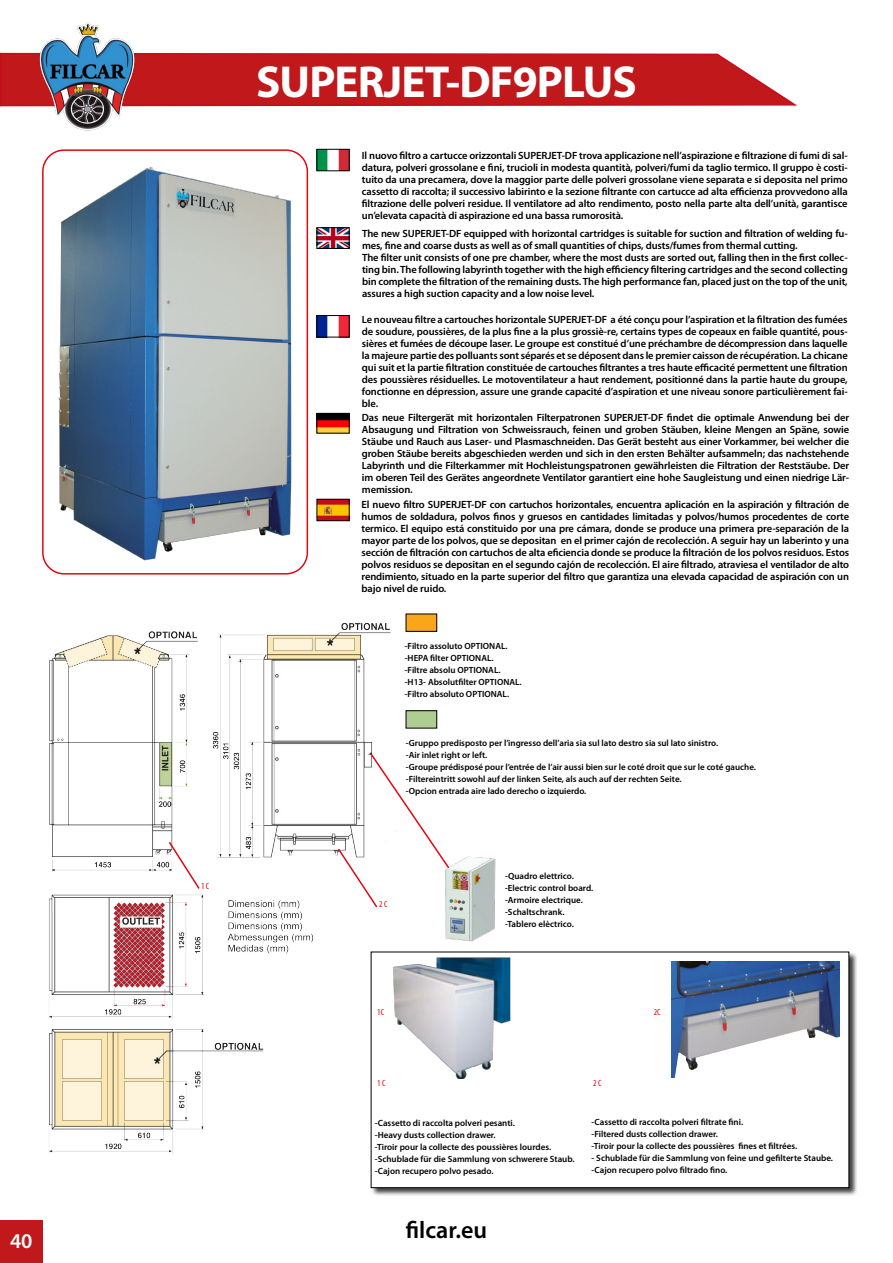
<style>
.page{position:relative;width:893px;height:1263px;background:#fff}
.page>*{position:absolute;margin:0;border:0;box-sizing:border-box;transform-origin:0 0}
.t1{font:700 45px "Myriad Pro";letter-spacing:-.02em;color:#fff}
.t2{font:600 24px "Myriad Pro";color:#000}
.t3{font:600 21px "Myriad Pro";color:#fff}
.t4{font:600 10.5px/12px "Myriad Pro";letter-spacing:-.01em;color:#000;text-align:justify}
.t5{font:600 9px/12px "Myriad Pro";color:#000}
.t6{font:condensed 9px "Myriad Pro";color:#e30613}
</style>
<div class="page">
<img style="left:40px;top:22px;width:94px;height:109px">
<div style="left:0;top:1220px;width:43px;height:43px;background:#c0181b"></div>
<svg style="left:0;top:52px;width:797px;height:55px;background:#b9343a"></svg>
<img style="left:44px;top:158px;width:263px;height:410px">
<div style="left:42px;top:149px;width:266px;height:425px;border:2px solid #e30613;border-radius:21px"></div>
<img style="left:318px;top:151px;width:30px;height:18px">
<div style="left:316px;top:149px;width:34px;height:22px;border:1px solid #000"></div>
<div style="left:371px;top:951px;width:487px;height:245px;background:#000;opacity:.75"></div>
<div style="left:371px;top:952px;width:478px;height:235px;background:#fff"></div>
<div style="left:371px;top:952px;width:478px;height:236px;border:1px solid #000"></div>
<img style="left:396px;top:958px;width:115px;height:121px">
<img style="left:671px;top:962px;width:169px;height:115px">
<img style="left:49px;top:622px;width:347px;height:543px">
<svg style="left:167px;top:840px;width:34px;height:50px"></svg>
<div style="left:406px;top:711px;width:31px;height:17px;background:#afcc93"></div>
<div style="left:406px;top:614px;width:31px;height:17px;background:#faa61a"></div>
<svg style="left:336px;top:752px;width:105px;height:157px"></svg>
<img style="left:441px;top:855px;width:55px;height:87px">
<img style="left:318px;top:229px;width:30px;height:18px">
<div style="left:316px;top:227px;width:34px;height:22px;border:1px solid #000"></div>
<img style="left:318px;top:317px;width:30px;height:18px">
<div style="left:316px;top:315px;width:34px;height:22px;border:1px solid #000"></div>
<img style="left:318px;top:415px;width:30px;height:16px">
<div style="left:316px;top:413px;width:34px;height:20px;border:1px solid #000"></div>
<img style="left:318px;top:501px;width:30px;height:18px">
<div style="left:316px;top:499px;width:34px;height:22px;border:1px solid #000"></div>
<h3 class="t3" style="left:10px;top:1227px;width:24px">40</h3>
<p class="t6" style="left:201px;top:881px;width:10px">1 C</p>
<h1 class="t1" style="left:256px;top:52px;width:382px">SUPERJET-DF9PLUS</h1>
<p class="t4" style="left:362px;top:149px;width:487px">Il nuovo filtro a cartucce orizzontali SUPERJET-DF trova applicazione nell’aspirazione e filtrazione di fumi di sal&shy;datura, polveri grossolane e fini, trucioli in modesta quantità, polveri/fumi da taglio termico. Il gruppo è costi&shy;tuito da una precamera, dove la maggior parte delle polveri grossolane viene separata e si deposita nel primo cassetto di raccolta; il successivo labirinto e la sezione filtrante con cartucce ad alta efficienza provvedono alla filtrazione delle polveri residue. Il ventilatore ad alto rendimento, posto nella parte alta dell’unità, garantisce un’elevata capacità di aspirazione ed una bassa rumorosità.</p>
<p class="t4" style="left:362px;top:227px;width:487px;text-align:left">The new SUPERJET-DF equipped with horizontal cartridges is suitable for suction and filtration of welding fu&shy;mes, fine and coarse dusts as well as of small quantities of chips, dusts/fumes from thermal cutting.<br>The filter unit consists of one pre chamber, where the most dusts are sorted out, falling then in the first collec&shy;ting bin. The following labyrinth together with the high efficiency filtering cartridges and the second collecting bin complete the filtration of the remaining dusts. The high performance fan, placed just on the top of the unit, assures a high suction capacity and a low noise level.</p>
<p class="t4" style="left:362px;top:314px;width:487px">Le nouveau filtre a cartouches horizontale SUPERJET-DF a été conçu pour l’aspiration et la filtration des fumées de soudure, poussières, de la plus fine a la plus grossiè-re, certains types de copeaux en faible quantité, pous&shy;sières et fumées de découpe laser. Le groupe est constitué d’une préchambre de décompression dans laquelle la majeure partie des polluants sont séparés et se déposent dans le premier caisson de récupération. La chicane qui suit et la partie filtration constituée de cartouches filtrantes a tres haute efficacité permettent une filtration des poussières résiduelles. Le motoventilateur a haut rendement, positionné dans la partie haute du groupe, fonctionne en dépression, assure une grande capacité d’aspiration et une niveau sonore particulièrement fai&shy;ble.</p>
<p class="t4" style="left:362px;top:411px;width:489px">Das neue Filtergerät mit horizontalen Filterpatronen SUPERJET-DF findet die optimale Anwendung bei der Absaugung und Filtration von Schweissrauch, feinen und groben Stäuben, kleine Mengen an Späne, sowie Stäube und Rauch aus Laser- und Plasmaschneiden. Das Gerät besteht aus einer Vorkammer, bei welcher die groben Stäube bereits abgeschieden werden und sich in den ersten Behälter aufsammeln; das nachstehende Labyrinth und die Filterkammer mit Hochleistungspatronen gewährleisten die Filtration der Reststäube. Der im oberen Teil des Gerätes angeordnete Ventilator garantiert eine hohe Saugleistung und einen niedrige Lär&shy;memission.</p>
<p class="t4" style="left:361px;top:498px;width:489px">El nuevo filtro SUPERJET-DF con cartuchos horizontales, encuentra aplicación en la aspiración y filtración de humos de soldadura, polvos finos y gruesos en cantidades limitadas y polvos/humos procedentes de corte termico. El equipo está constituido por una pre cámara, donde se produce una primera pre-separación de la mayor parte de los polvos, que se depositan en el primer cajón de recolección. A seguir hay un laberinto y una sección de filtración con cartuchos de alta eficiencia donde se produce la filtración de los polvos residuos. Estos polvos residuos se depositan en el segundo cajón de recolección. El aire filtrado, atraviesa el ventilador de alto rendimiento, situado en la parte superior del filtro que garantiza una elevada capacidad de aspiración con un bajo nivel de ruido.</p>
<p class="t5" style="left:405px;top:640px;width:118px">-Filtro assoluto OPTIONAL. -HEPA filter OPTIONAL.<br>-Filtre absolu OPTIONAL. -H13- Absolutfilter OPTIONAL. -Filtro absoluto OPTIONAL.</p>
<p class="t5" style="left:406px;top:737px;width:352px">-Gruppo predisposto per l’ingresso dell’aria sia sul lato destro sia sul lato sinistro.<br>-Air inlet right or left.<br>-Groupe prédisposé pour l’entrée de l’air aussi bien sur le coté droit que sur le coté gauche. -Filtereintritt sowohl auf der linken Seite, als auch auf der rechten Seite.<br>-Opcion entrada aire lado derecho o izquierdo.</p>
<p class="t6" style="left:379px;top:898px;width:10px">2 C</p>
<p class="t5" style="left:505px;top:870px;width:90px">-Quadro elettrico. -Electric control board. -Armoire electrique. -Schaltschrank. -Tablero elèctrico.</p>
<p class="t6" style="left:377px;top:1007px;width:8px">1C</p>
<p class="t6" style="left:654px;top:1007px;width:8px">2C</p>
<p class="t6" style="left:377px;top:1077px;width:10px">1 C</p>
<p class="t6" style="left:593px;top:1077px;width:10px">2 C</p>
<p class="t5" style="left:375px;top:1116px;width:201px">-Cassetto di raccolta polveri pesanti.<br>-Heavy dusts collection drawer.<br>-Tiroir pour la collecte des poussières lourdes. -Schublade für die Sammlung von schwerere Staub. -Cajon recupero polvo pesado.</p>
<p class="t5" style="left:592px;top:1116px;width:207px">-Cassetto di raccolta polveri filtrate fini.<br>-Filtered dusts collection drawer.<br>-Tiroir pour la collecte des poussières fines et filtrées.</p>
<p class="t5" style="left:592px;top:1152px;width:243px">- Schublade für die Sammlung von feine und gefilterte Staube. -Cajon recupero polvo filtrado fino.</p>
<h2 class="t2" style="left:406px;top:1215px;width:83px">filcar.eu</h2>
</div>
